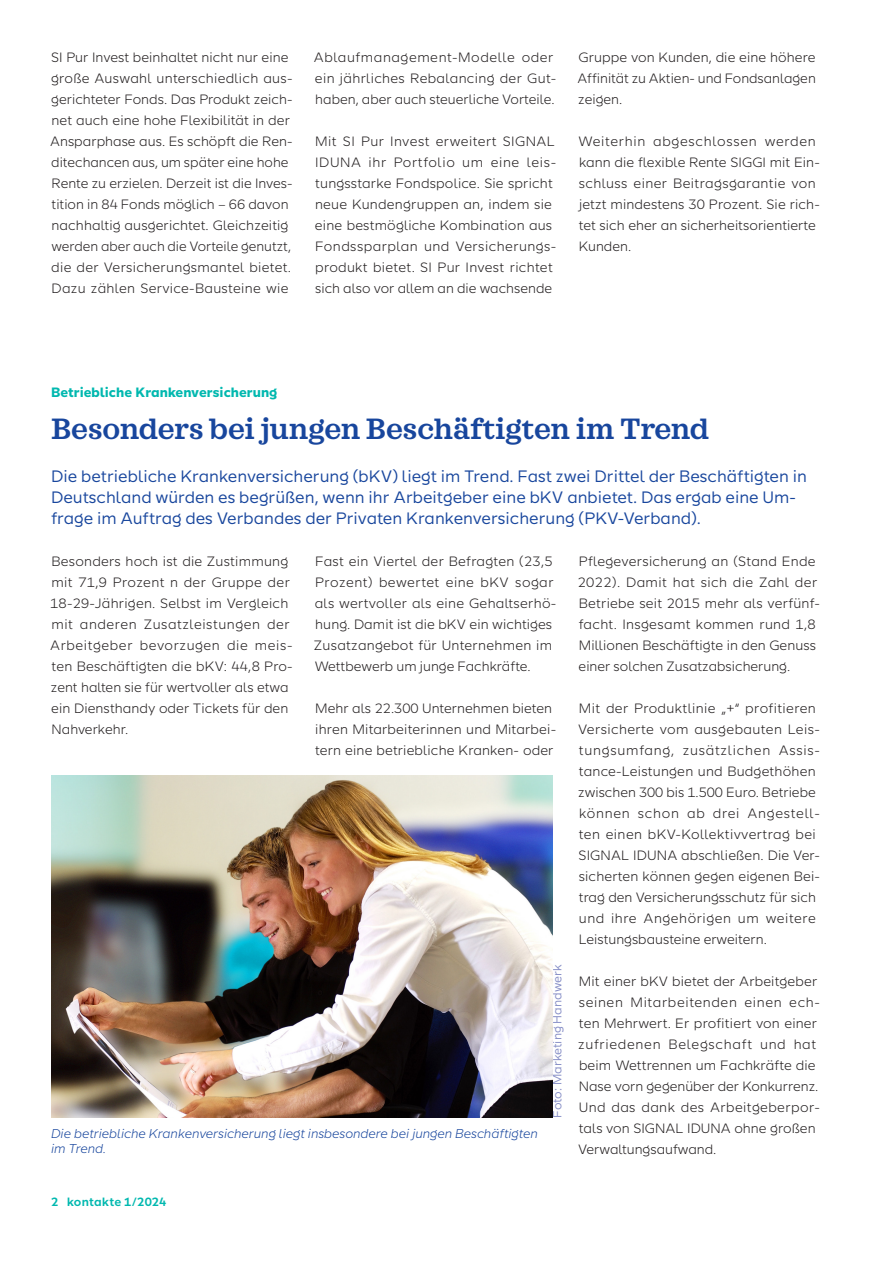
<style>
.page{position:relative;width:893px;height:1263px;background:#fff}
.page>*{position:absolute;margin:0;border:0;box-sizing:border-box;transform-origin:0 0}
.t1{font:600 30px "SI Serif";color:#18469d}
.t2{font:16.5px/21px "SI Sans";color:#18469d}
.Copy_ohneEinzug{font:300 13.5px/21px "SI Sans";letter-spacing:.01em;color:#231f20}
.t3{font:700 13.5px "SI Sans";color:#00b8af}
.t4{font:italic 300 12.75px/15.3px "SI Sans";color:#18469d}
.t5{font:12px "SI Sans";color:#848cc5}
.Seitenzahl{font:600 12px "SI Sans";letter-spacing:.01em;color:#00b8af}
</style>
<div class="page">
<img style="left:51px;top:776px;width:502px;height:341px">
<p class="Copy_ohneEinzug" style="left:50px;top:45px;width:244px">SI Pur Invest beinhaltet nicht nur eine große Auswahl unterschiedlich aus&shy;gerichteter Fonds. Das Produkt zeich&shy;net auch eine hohe Flexibilität in der Ansparphase aus. Es schöpft die Ren&shy;ditechancen aus, um später eine hohe Rente zu erzielen. Derzeit ist die Inves&shy;tition in 84 Fonds möglich – 66 davon nachhaltig ausgerichtet. Gleichzeitig werden aber auch die Vorteile genutzt, die der Versicherungsmantel bietet.<br>Dazu zählen Service-Bausteine wie</p>
<p class="Copy_ohneEinzug" style="left:314px;top:45px;width:244px">Ablaufmanagement-Modelle oder ein jährliches Rebalancing der Gut&shy;haben, aber auch steuerliche Vorteile.</p>
<p class="Copy_ohneEinzug" style="left:315px;top:129px;width:243px">Mit SI Pur Invest erweitert SIGNAL IDUNA ihr Portfolio um eine leis&shy;tungsstarke Fondspolice. Sie spricht neue Kundengruppen an, indem sie eine bestmögliche Kombination aus Fondssparplan und Versicherungs&shy;produkt bietet. SI Pur Invest richtet sich also vor allem an die wachsende</p>
<p class="Copy_ohneEinzug" style="left:577px;top:45px;width:240px;text-align:justify">Gruppe von Kunden, die eine höhere Affinität zu Aktien- und Fondsanlagen zeigen.</p>
<p class="Copy_ohneEinzug" style="left:578px;top:129px;width:243px">Weiterhin abgeschlossen werden kann die flexible Rente SIGGI mit Ein&shy;schluss einer Beitragsgarantie von jetzt mindestens 30 Prozent. Sie rich&shy;tet sich eher an sicherheitsorientierte<br>Kunden.</p>
<p class="t3" style="left:51px;top:382px;width:228px">Betriebliche Krankenversicherung</p>
<p class="t1" style="left:51px;top:411px;width:660px">Besonders bei jungen Beschäftigten im Trend</p>
<p class="t2" style="left:51px;top:464px;width:757px">Die betriebliche Krankenversicherung (bKV) liegt im Trend. Fast zwei Drittel der Beschäftigten in<br>Deutschland würden es begrüßen, wenn ihr Arbeitgeber eine bKV anbietet. Das ergab eine Um&shy;frage im Auftrag des Verbandes der Privaten Krankenversicherung (PKV-Verband).</p>
<p class="Copy_ohneEinzug" style="left:50px;top:549px;width:244px">Besonders hoch ist die Zustimmung mit 71,9 Prozent n der Gruppe der 18-29-Jährigen. Selbst im Vergleich mit anderen Zusatzleistungen der Arbeitgeber bevorzugen die meis&shy;ten Beschäftigten die bKV: 44,8 Pro&shy;zent halten sie für wertvoller als etwa ein Diensthandy oder Tickets für den Nahverkehr.</p>
<p class="Copy_ohneEinzug" style="left:314px;top:549px;width:244px">Fast ein Viertel der Befragten (23,5<br>Prozent) bewertet eine bKV sogar als wertvoller als eine Gehaltserhö&shy;hung. Damit ist die bKV ein wichtiges Zusatzangebot für Unternehmen im Wettbewerb um junge Fachkräfte.</p>
<p class="Copy_ohneEinzug" style="left:315px;top:696px;width:243px">Mehr als 22.300 Unternehmen bieten ihren Mitarbeiterinnen und Mitarbei&shy;tern eine betriebliche Kranken- oder</p>
<p class="t4" style="left:51px;top:1125px;width:489px">Die betriebliche Krankenversicherung liegt insbesondere bei jungen Beschäftigten im Trend.</p>
<p class="t5" style="left:549px;top:1118px;width:155px;rotate:-90deg">Foto: Marketing Handwerk</p>
<p class="Copy_ohneEinzug" style="left:578px;top:549px;width:244px">Pflegeversicherung an (Stand Ende 2022). Damit hat sich die Zahl der Betriebe seit 2015 mehr als verfünf&shy;facht. Insgesamt kommen rund 1,8<br>Millionen Beschäftigte in den Genuss einer solchen Zusatzabsicherung.</p>
<p class="Copy_ohneEinzug" style="left:578px;top:696px;width:243px">Mit der Produktlinie „+“ profitieren Versicherte vom ausgebauten Leis&shy;tungsumfang, zusätzlichen Assis&shy;tance-Leistungen und Budgethöhen zwischen 300 bis 1.500 Euro. Betriebe können schon ab drei Angestell&shy;ten einen bKV-Kollektivvertrag bei SIGNAL IDUNA abschließen. Die Ver&shy;sicherten können gegen eigenen Bei&shy;trag den Versicherungsschutz für sich und ihre Angehörigen um weitere Leistungsbausteine erweitern.</p>
<p class="Copy_ohneEinzug" style="left:578px;top:969px;width:243px">Mit einer bKV bietet der Arbeitgeber seinen Mitarbeitenden einen ech&shy;ten Mehrwert. Er profitiert von einer zufriedenen Belegschaft und hat beim Wettrennen um Fachkräfte die Nase vorn gegenüber der Konkurrenz.<br>Und das dank des Arbeitgeberpor&shy;tals von SIGNAL IDUNA ohne großen Verwaltungsaufwand.</p>
<p class="Seitenzahl" style="left:51px;top:1193px;width:117px">2 kontakte 1/2024</p>
</div>
